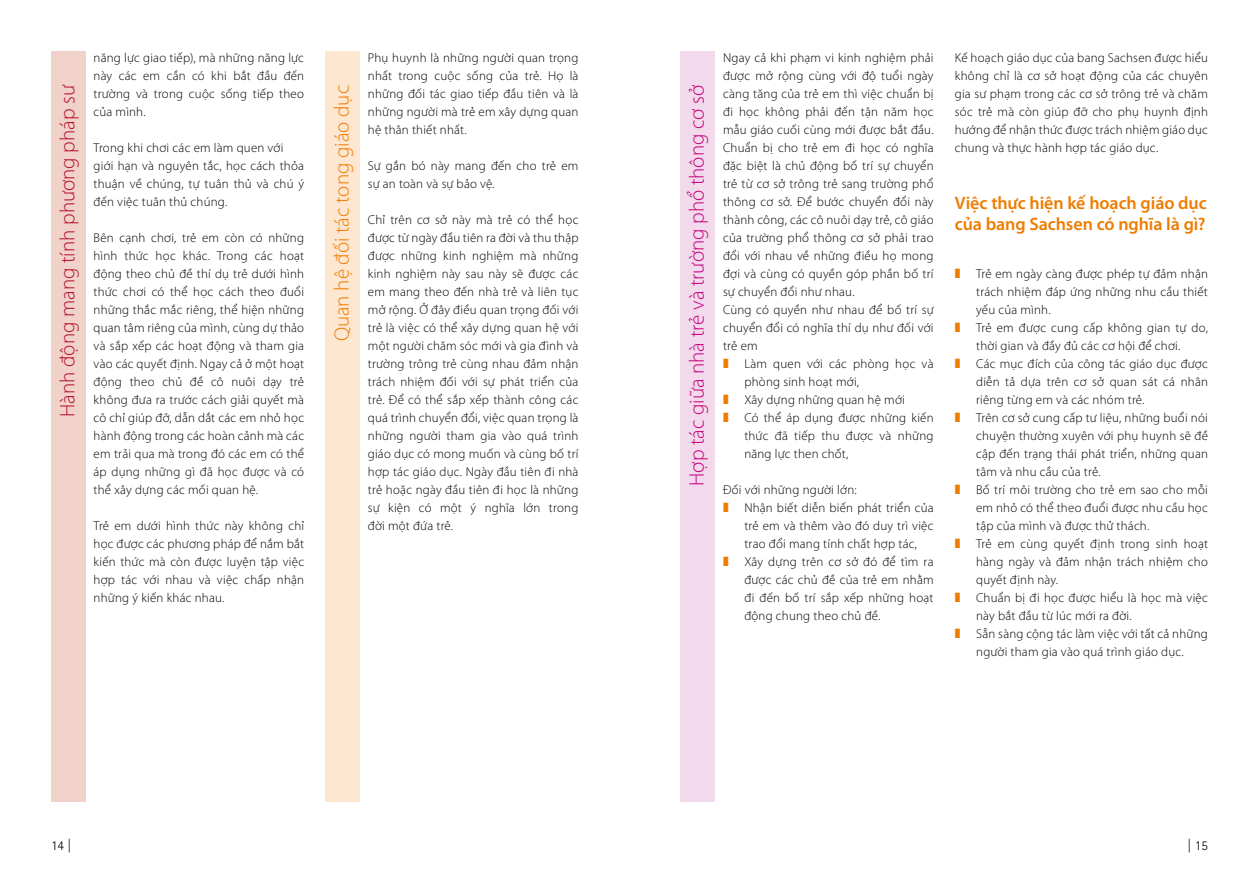
<style>
.page{position:relative;width:1259px;height:893px;background:#fff}
.page>*{position:absolute;margin:0;border:0;box-sizing:border-box;transform-origin:0 0}
.Context_FS{font:300 21px "Myriad Pro";color:#c7007e}
.Context_FS-2{font:300 21px "Myriad Pro";color:#b50e26}
.Context_FS-3{font:300 21px "Myriad Pro";color:#ef7c00}
.Zwischen_Headline_FS{font:600 18px/21px "Myriad Pro";letter-spacing:-.005em;color:#ef7c00}
.t1{font:300 13.5px "Agfa Rotis Sans Serif";color:#000}
.Fließtext_vietnam{font:300 12.9px/18px "Myriad Pro";letter-spacing:.015em;color:#000;text-align:justify}
.Fließtext_FS{font:300 12.9px/18px "Myriad Pro";letter-spacing:.015em;color:#000;text-align:justify}
.s1{color:#ef7c00}
</style>
<div class="page">
<div style="left:325px;top:51px;width:34px;height:750px;background:#fde7d1"></div>
<div style="left:680px;top:51px;width:34px;height:750px;background:#f2d9eb"></div>
<div style="left:51px;top:51px;width:34px;height:750px;background:#f0d2ca"></div>
<p class="Context_FS-2" style="left:55px;top:417px;width:334px;rotate:-90deg">Hành động mang tính phương pháp sư</p>
<p class="Fließtext_vietnam" style="left:94px;top:48px;width:212px">năng lực giao tiếp), mà những năng lực này các em cần có khi bắt đầu đến trường và trong cuộc sống tiếp theo của mình.</p>
<p class="Fließtext_vietnam" style="left:94px;top:138px;width:191px">Trong khi chơi các em làm quen với</p>
<p class="Fließtext_vietnam" style="left:94px;top:156px;width:212px">giới hạn và nguyên tắc, học cách thỏa thuận về chúng, tự tuân thủ và chú ý đến việc tuân thủ chúng.</p>
<p class="Fließtext_vietnam" style="left:94px;top:228px;width:212px">Bên cạnh chơi, trẻ em còn có những hình thức học khác. Trong các hoạt động theo chủ đề thí dụ trẻ dưới hình thức chơi có thể học cách theo đuổi những thắc mắc riêng, thể hiện những quan tâm riêng của mình, cùng dự thảo và sắp xếp các hoạt động và tham gia vào các quyết định. Ngay cả ở một hoạt động theo chủ đề cô nuôi dạy trẻ không đưa ra trước cách giải quyết mà cô chỉ giúp đỡ, dẫn dắt các em nhỏ học hành động trong các hoàn cảnh mà các em trải qua mà trong đó các em có thể áp dụng những gì đã học được và có thể xây dựng các mối quan hệ.</p>
<p class="Fließtext_vietnam" style="left:94px;top:516px;width:212px">Trẻ em dưới hình thức này không chỉ học được các phương pháp để nắm bắt kiến thức mà còn được luyện tập việc hợp tác với nhau và việc chấp nhận những ý kiến khác nhau.</p>
<p class="Fließtext_vietnam" style="left:368px;top:48px;width:212px">Phụ huynh là những người quan trọng nhất trong cuộc sống của trẻ. Họ là những đối tác giao tiếp đầu tiên và là những người mà trẻ em xây dựng quan hệ thân thiết nhất.</p>
<p class="Fließtext_vietnam" style="left:368px;top:156px;width:212px">Sự gắn bó này mang đến cho trẻ em sự an toàn và sự bảo vệ.</p>
<p class="Fließtext_vietnam" style="left:368px;top:210px;width:212px">Chỉ trên cơ sở này mà trẻ có thể học được từ ngày đầu tiên ra đời và thu thập được những kinh nghiệm mà những kinh nghiệm này sau này sẽ được các em mang theo đến nhà trẻ và liên tục mở rộng. Ở đây điều quan trọng đối với trẻ là việc có thể xây dựng quan hệ với một người chăm sóc mới và gia đình và trường trông trẻ cùng nhau đảm nhận trách nhiệm đối với sự phát triển của trẻ. Để có thể sắp xếp thành công các quá trình chuyển đổi, việc quan trọng là những người tham gia vào quá trình giáo dục có mong muốn và cùng bố trí hợp tác giáo dục. Ngày đầu tiên đi nhà trẻ hoặc ngày đầu tiên đi học là những sự kiện có một ý nghĩa lớn trong đời một đứa trẻ.</p>
<p class="Context_FS-3" style="left:329px;top:341px;width:258px;rotate:-90deg">Quan hệ đối tác tong giáo dục</p>
<p class="Context_FS" style="left:684px;top:486px;width:402px;rotate:-90deg">Hợp tác giữa nhà trẻ và trường phổ thông cơ sở</p>
<p class="Fließtext_vietnam" style="left:723px;top:48px;width:212px">Ngay cả khi phạm vi kinh nghiệm phải được mở rộng cùng với độ tuổi ngày càng tăng của trẻ em thì việc chuẩn bị đi học không phải đến tận năm học mẫu giáo cuối cùng mới được bắt đầu.<br>Chuẩn bị cho trẻ em đi học có nghĩa đặc biệt là chủ động bố trí sự chuyển trẻ từ cơ sở trông trẻ sang trường phổ thông cơ sở. Để bước chuyển đổi này thành công, các cô nuôi dạy trẻ, cô giáo của trường phổ thông cơ sở phải trao đổi với nhau về những điều họ mong đợi và cùng có quyền góp phần bố trí sự chuyển đổi như nhau.</p>
<p class="Fließtext_vietnam" style="left:723px;top:300px;width:212px">Cùng có quyền như nhau để bố trí sự chuyển đổi có nghĩa thí dụ như đối với trẻ em</p>
<p class="Fließtext_vietnam" style="left:744px;top:354px;width:191px;text-indent:-21px"><span class="s1">❚</span> Làm quen với các phòng học và phòng sinh hoạt mới,</p>
<p class="Fließtext_vietnam" style="left:723px;top:390px;width:183px"><span class="s1">❚</span> Xây dựng những quan hệ mới</p>
<p class="Fließtext_vietnam" style="left:744px;top:408px;width:191px;text-indent:-21px"><span class="s1">❚</span> Có thể áp dụng được những kiến thức đã tiếp thu được và những năng lực then chốt,</p>
<p class="Fließtext_vietnam" style="left:723px;top:480px;width:135px">Đối với những người lớn:</p>
<p class="Fließtext_vietnam" style="left:744px;top:498px;width:191px;text-indent:-21px"><span class="s1">❚</span> Nhận biết diễn biến phát triển của trẻ em và thêm vào đó duy trì việc trao đổi mang tính chất hợp tác,</p>
<p class="Fließtext_vietnam" style="left:744px;top:552px;width:191px;text-indent:-21px"><span class="s1">❚</span> Xây dựng trên cơ sở đó để tìm ra được các chủ đề của trẻ em nhằm đi đến bố trí sắp xếp những hoạt động chung theo chủ đề.</p>
<p class="Fließtext_vietnam" style="left:955px;top:48px;width:254px">Kế hoạch giáo dục của bang Sachsen được hiểu không chỉ là cơ sở hoạt động của các chuyên gia sư phạm trong các cơ sở trông trẻ và chăm sóc trẻ mà còn giúp đỡ cho phụ huynh định hướng để nhận thức được trách nhiệm giáo dục chung và thực hành hợp tác giáo dục.</p>
<p class="Zwischen_Headline_FS" style="left:955px;top:192px;width:253px">Việc thực hiện kế hoạch giáo dục của bang Sachsen có nghĩa là gì?</p>
<p class="Fließtext_FS" style="left:976px;top:264px;width:233px;text-indent:-21px"><span class="s1">❚</span> Trẻ em ngày càng được phép tự đảm nhận trách nhiệm đáp ứng những nhu cầu thiết yếu của mình.</p>
<p class="Fließtext_vietnam" style="left:955px;top:318px;width:255px;text-align:center"><span class="s1">❚</span> Trẻ em được cung cấp không gian tự do, thời gian và đầy đủ các cơ hội để chơi.</p>
<p class="Fließtext_vietnam" style="left:976px;top:354px;width:233px;text-indent:-21px"><span class="s1">❚</span> Các mục đích của công tác giáo dục được diễn tả dựa trên cơ sở quan sát cá nhân riêng từng em và các nhóm trẻ.</p>
<p class="Fließtext_vietnam" style="left:976px;top:408px;width:233px;text-indent:-21px"><span class="s1">❚</span> Trên cơ sở cung cấp tư liệu, những buổi nói chuyện thường xuyên với phụ huynh sẽ đề cập đến trạng thái phát triển, những quan tâm và nhu cầu của trẻ.</p>
<p class="Fließtext_vietnam" style="left:976px;top:480px;width:233px;text-indent:-21px"><span class="s1">❚</span> Bố trí môi trường cho trẻ em sao cho mỗi em nhỏ có thể theo đuổi được nhu cầu học tập của mình và được thử thách.</p>
<p class="Fließtext_vietnam" style="left:976px;top:534px;width:233px;text-indent:-21px"><span class="s1">❚</span> Trẻ em cùng quyết định trong sinh hoạt hàng ngày và đảm nhận trách nhiệm cho quyết định này.</p>
<p class="Fließtext_vietnam" style="left:976px;top:588px;width:233px;text-indent:-21px"><span class="s1">❚</span> Chuẩn bị đi học được hiểu là học mà việc này bắt đầu từ lúc mới ra đời.</p>
<p class="Fließtext_vietnam" style="left:955px;top:624px;width:255px;text-align:center"><span class="s1">❚</span> Sẵn sàng cộng tác làm việc với tất cả những người tham gia vào quá trình giáo dục.</p>
<p class="t1" style="left:51px;top:838px;width:22px">14 |</p>
<p class="t1" style="left:1187px;top:838px;width:22px">| 15</p>
</div>
